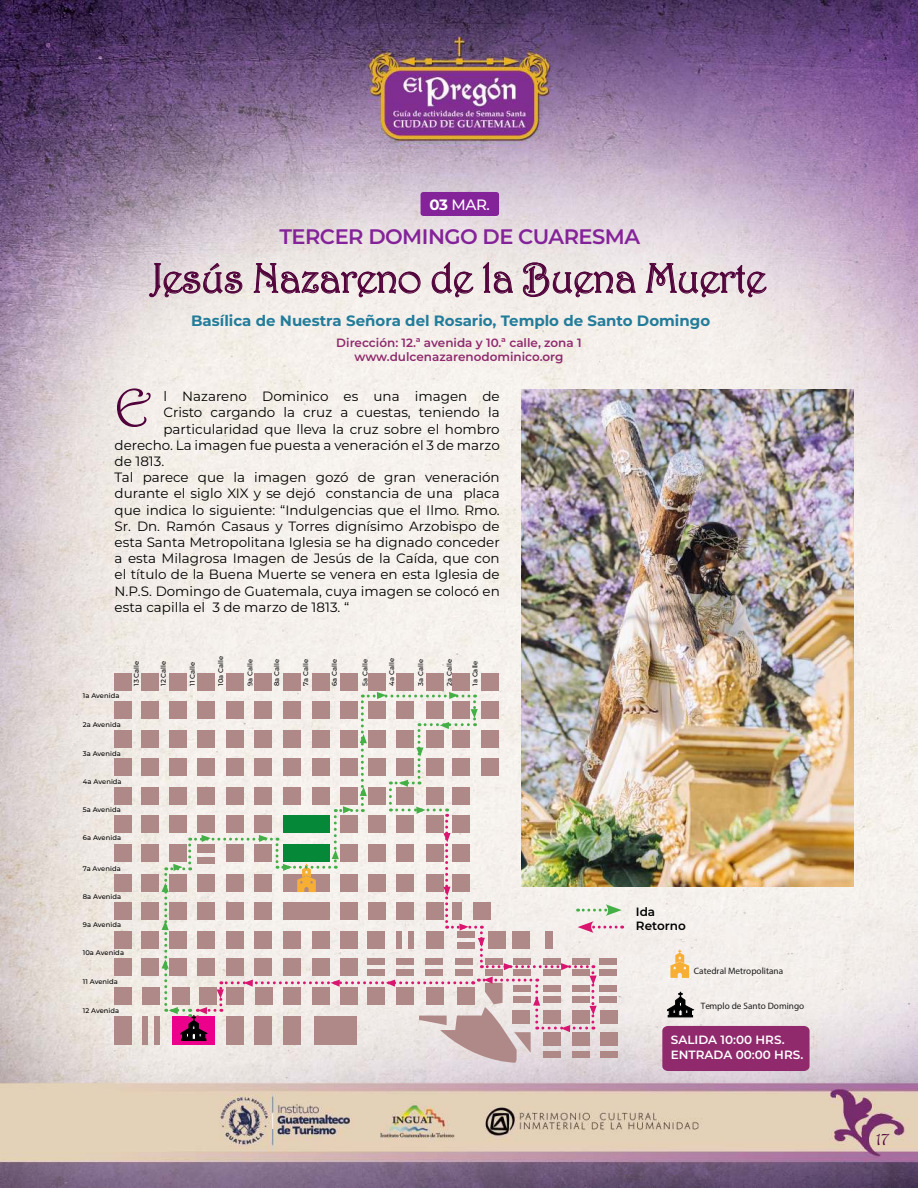
<style>
.page{position:relative;width:918px;height:1188px;background:#fff}
.page>*{position:absolute;margin:0;border:0;box-sizing:border-box;transform-origin:0 0}
.t1{font:54px "Harrington";color:#51023a}
.t2{font:42px "Harrington";letter-spacing:-.025em;color:#51023a}
.t3{font:600 21px "Montserrat";letter-spacing:-.025em;color:#842399}
.t4{font:18px "Harrington";color:#51023a}
.t5{font:700 15px "Montserrat";color:#227c9a}
.t6{font:500 15px "Montserrat";color:#fff}
.t7{font:13.5px "Montserrat";color:#000}
.t8{font:600 12px/14.4px "Montserrat";color:#902a6d;text-align:center}
.t9{font:600 12px/14.4px "Montserrat";color:#fff}
.t10{font:600 12px/14.4px "Montserrat";color:#000}
.t11{font:9.3px "Myriad Pro";color:#1c1c1c}
.t12{font:500 6.75px "Montserrat";letter-spacing:.01em;color:#000}
.s1{font-weight:700}
</style>
<div class="page">
<img style="left:0;top:0;width:918px;height:1188px">
<svg style="left:149px;top:263px;width:94px;height:35px;background:#c8b2bc"></svg>
<svg style="left:254px;top:263px;width:167px;height:35px;background:#d3c0c7"></svg>
<svg style="left:432px;top:262px;width:41px;height:36px"></svg>
<svg style="left:483px;top:262px;width:30px;height:32px"></svg>
<svg style="left:523px;top:262px;width:113px;height:36px;background:#d0bdc5"></svg>
<svg style="left:646px;top:263px;width:121px;height:35px;background:#d0bcc6"></svg>
<svg style="left:670px;top:950px;width:19px;height:28px"></svg>
<img style="left:521px;top:389px;width:332px;height:498px">
<svg style="left:667px;top:992px;width:27px;height:25px"></svg>
<div style="left:115px;top:673px;width:17px;height:17px;background:#af8987"></div>
<div style="left:115px;top:701px;width:17px;height:18px;background:#af8987"></div>
<div style="left:115px;top:730px;width:17px;height:17px;background:#af8987"></div>
<div style="left:115px;top:758px;width:17px;height:18px;background:#af8987"></div>
<div style="left:115px;top:787px;width:17px;height:17px;background:#af8987"></div>
<div style="left:115px;top:815px;width:17px;height:18px;background:#af8987"></div>
<div style="left:115px;top:874px;width:17px;height:18px;background:#af8987"></div>
<div style="left:115px;top:902px;width:17px;height:18px;background:#af8987"></div>
<div style="left:115px;top:931px;width:17px;height:18px;background:#af8987"></div>
<div style="left:115px;top:958px;width:17px;height:17px;background:#af8987"></div>
<div style="left:115px;top:844px;width:17px;height:17px;background:#af8987"></div>
<div style="left:142px;top:673px;width:17px;height:17px;background:#af8987"></div>
<div style="left:142px;top:701px;width:17px;height:18px;background:#af8987"></div>
<div style="left:142px;top:730px;width:17px;height:17px;background:#af8987"></div>
<div style="left:142px;top:758px;width:17px;height:18px;background:#af8987"></div>
<div style="left:142px;top:787px;width:17px;height:17px;background:#af8987"></div>
<div style="left:142px;top:815px;width:17px;height:18px;background:#af8987"></div>
<div style="left:142px;top:874px;width:17px;height:18px;background:#af8987"></div>
<div style="left:142px;top:902px;width:17px;height:18px;background:#af8987"></div>
<div style="left:142px;top:931px;width:17px;height:18px;background:#af8987"></div>
<div style="left:142px;top:958px;width:17px;height:17px;background:#af8987"></div>
<div style="left:142px;top:844px;width:17px;height:17px;background:#af8987"></div>
<div style="left:169px;top:673px;width:17px;height:17px;background:#af8987"></div>
<div style="left:197px;top:673px;width:18px;height:17px;background:#af8987"></div>
<div style="left:226px;top:673px;width:18px;height:17px;background:#af8987"></div>
<div style="left:255px;top:673px;width:17px;height:17px;background:#af8987"></div>
<div style="left:143px;top:987px;width:17px;height:17px;background:#af8987"></div>
<div style="left:115px;top:987px;width:17px;height:17px;background:#af8987"></div>
<div style="left:115px;top:1016px;width:17px;height:29px;background:#af8987"></div>
<div style="left:143px;top:1016px;width:5px;height:29px;background:#af8987"></div>
<div style="left:154px;top:1016px;width:5px;height:29px;background:#af8987"></div>
<div style="left:283px;top:673px;width:18px;height:17px;background:#af8987"></div>
<div style="left:312px;top:673px;width:18px;height:17px;background:#af8987"></div>
<div style="left:341px;top:673px;width:17px;height:17px;background:#af8987"></div>
<div style="left:368px;top:673px;width:18px;height:17px;background:#af8987"></div>
<div style="left:396px;top:673px;width:18px;height:17px;background:#af8987"></div>
<div style="left:426px;top:673px;width:17px;height:17px;background:#af8987"></div>
<div style="left:452px;top:673px;width:18px;height:17px;background:#af8987"></div>
<div style="left:481px;top:673px;width:18px;height:17px;background:#af8987"></div>
<div style="left:662px;top:1026px;width:148px;height:45px;background:#902a6d"></div>
<svg style="left:162px;top:692px;width:461px;height:371px;background:#d2c3bd"></svg>
<div style="left:421px;top:192px;width:78px;height:24px;background:#842399;border-radius:3px"></div>
<p class="t6" style="left:430px;top:199px;width:62px"><span class="s1">03</span> MAR.</p>
<h3 class="t3" style="left:279px;top:225px;width:362px">TERCER DOMINGO DE CUARESMA</h3>
<h2 class="t2" style="left:152px;top:255px;width:616px">Jesús Nazareno de la Buena Muerte</h2>
<p class="t5" style="left:191px;top:313px;width:521px">Basílica de Nuestra Señora del Rosario, Templo de Santo Domingo</p>
<p class="t8" style="left:336px;top:336px;width:247px">Dirección: 12.ª avenida y 10.ª calle, zona 1 www.dulcenazarenodominico.org</p>
<p class="t7" style="left:163px;top:389px;width:338px">l Nazareno Dominico es una imagen de</p>
<p class="t7" style="left:163px;top:405px;width:338px">Cristo cargando la cruz a cuestas, teniendo la</p>
<p class="t7" style="left:163px;top:422px;width:338px">particularidad que lleva la cruz sobre el hombro</p>
<p class="t7" style="left:115px;top:438px;width:387px">derecho. La imagen fue puesta a veneración el 3 de marzo</p>
<p class="t7" style="left:115px;top:454px;width:51px">de 1813.</p>
<p class="t7" style="left:115px;top:470px;width:387px">Tal parece que la imagen gozó de gran veneración</p>
<p class="t7" style="left:115px;top:486px;width:387px">durante el siglo XIX y se dejó constancia de una placa</p>
<p class="t7" style="left:115px;top:503px;width:387px">que indica lo siguiente: “Indulgencias que el Ilmo. Rmo.</p>
<p class="t7" style="left:115px;top:519px;width:387px">Sr. Dn. Ramón Casaus y Torres dignísimo Arzobispo de</p>
<p class="t7" style="left:115px;top:535px;width:387px">esta Santa Metropolitana Iglesia se ha dignado conceder</p>
<p class="t7" style="left:115px;top:551px;width:387px">a esta Milagrosa Imagen de Jesús de la Caída, que con</p>
<p class="t7" style="left:115px;top:567px;width:387px">el título de la Buena Muerte se venera en esta Iglesia de</p>
<p class="t7" style="left:115px;top:584px;width:387px">N.P.S. Domingo de Guatemala, cuya imagen se colocó en</p>
<p class="t7" style="left:115px;top:600px;width:236px">esta capilla el 3 de marzo de 1813. “</p>
<h1 class="t1" style="left:115px;top:378px;width:38px">E</h1>
<p class="t12" style="left:83px;top:693px;width:38px">1a Avenida</p>
<p class="t12" style="left:83px;top:722px;width:40px">2a Avenida</p>
<p class="t12" style="left:83px;top:751px;width:40px">3a Avenida</p>
<p class="t12" style="left:83px;top:779px;width:40px">4a Avenida</p>
<p class="t12" style="left:83px;top:807px;width:40px">5a Avenida</p>
<p class="t12" style="left:83px;top:835px;width:40px">6a Avenida</p>
<p class="t12" style="left:83px;top:865px;width:39px">7a Avenida</p>
<p class="t12" style="left:83px;top:894px;width:40px">8a Avenida</p>
<p class="t12" style="left:83px;top:922px;width:40px">9a Avenida</p>
<p class="t12" style="left:83px;top:950px;width:43px">10a Avenida</p>
<p class="t12" style="left:83px;top:979px;width:37px">11 Avenida</p>
<p class="t12" style="left:83px;top:1008px;width:38px">12 Avenida</p>
<p class="t12" style="left:134px;top:686px;width:27px;rotate:-90deg">13 Calle</p>
<p class="t12" style="left:161px;top:686px;width:27px;rotate:-90deg">12 Calle</p>
<p class="t12" style="left:190px;top:686px;width:26px;rotate:-90deg">11 Calle</p>
<p class="t12" style="left:218px;top:686px;width:32px;rotate:-90deg">10a Calle</p>
<p class="t12" style="left:247px;top:686px;width:29px;rotate:-90deg">9a Calle</p>
<p class="t12" style="left:274px;top:686px;width:29px;rotate:-90deg">8a Calle</p>
<p class="t12" style="left:303px;top:686px;width:28px;rotate:-90deg">7a Calle</p>
<p class="t12" style="left:332px;top:686px;width:29px;rotate:-90deg">6a Calle</p>
<p class="t12" style="left:362px;top:686px;width:28px;rotate:-90deg">5a Calle</p>
<p class="t12" style="left:389px;top:686px;width:29px;rotate:-90deg">4a Calle</p>
<p class="t12" style="left:418px;top:686px;width:28px;rotate:-90deg">3a Calle</p>
<p class="t12" style="left:447px;top:686px;width:28px;rotate:-90deg">2a Calle</p>
<p class="t12" style="left:473px;top:686px;width:27px;rotate:-90deg">1a Calle</p>
<p class="t10" style="left:636px;top:905px;width:51px">Ida<br>Retorno</p>
<p class="t11" style="left:694px;top:967px;width:91px">Catedral Metropolitana</p>
<p class="t11" style="left:701px;top:1003px;width:105px">Templo de Santo Domingo</p>
<p class="t9" style="left:671px;top:1033px;width:134px">SALIDA 10:00 HRS.<br>ENTRADA 00:00 HRS.</p>
<h3 class="t4" style="left:876px;top:1129px;width:14px">17</h3>
</div>
